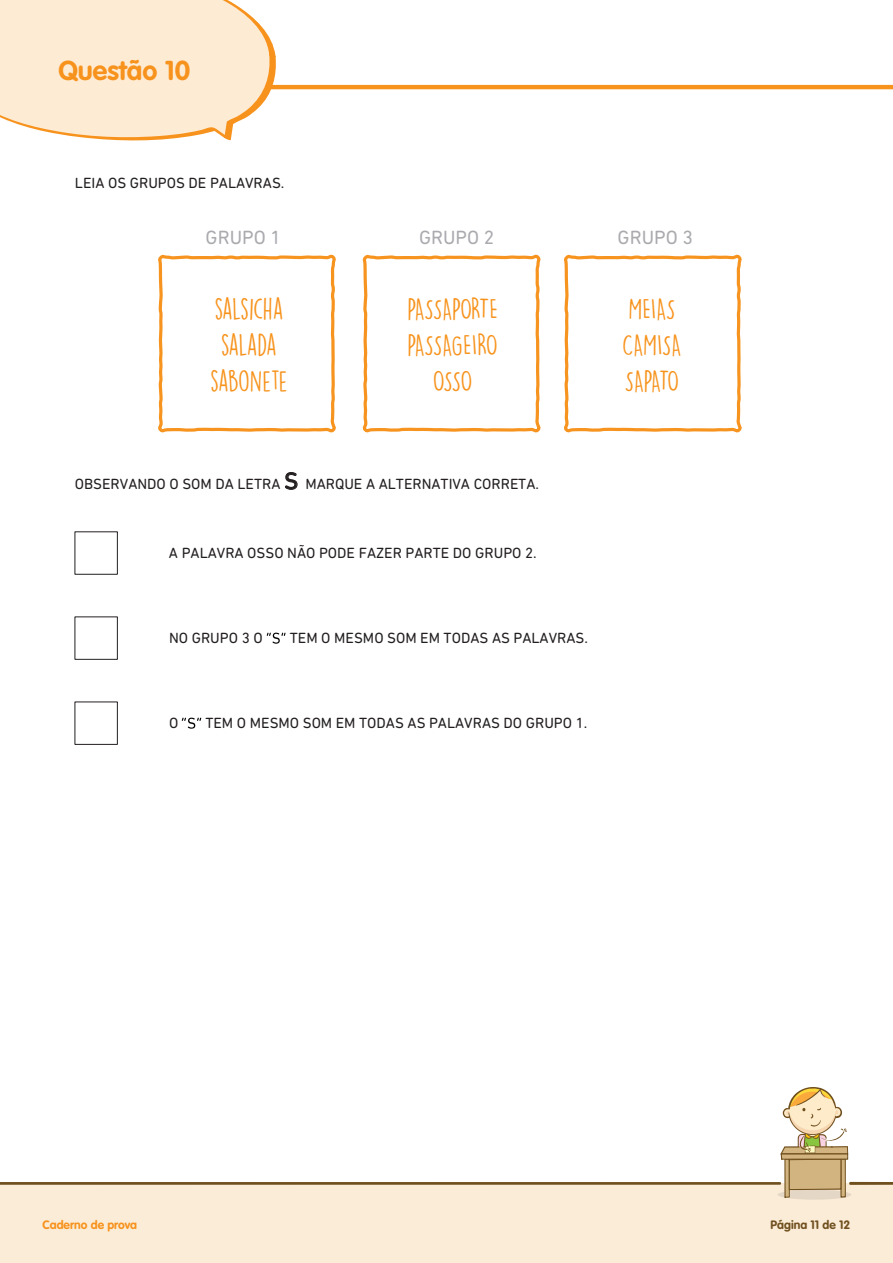
<style>
.page{position:relative;width:893px;height:1263px;background:#fff}
.page>*{position:absolute;margin:0;border:0;box-sizing:border-box;transform-origin:0 0}
.t1{font:27px "DK Lemon Yellow Sun";letter-spacing:-.035em;color:#f7931d}
.t2{font:700 27px "VAG Rounded";color:#f7931d}
.t3{font:19.5px "DIN Next Rounded LT Pro";color:#aaabaf}
.t4{font:15px "DIN Next Rounded LT Pro";color:#231f20}
.t5{font:700 12px "VAG Rounded";color:#f7931d}
.t6{font:700 12px "VAG Rounded";color:#70501f}
.s1{font-size:24px}
</style>
<div class="page">
<div style="left:0;top:1183px;width:893px;height:80px;background:#fbecd7"></div>
<div style="left:778px;top:1189px;width:73px;height:11px;background:#e5d7c5;border-radius:50%"></div>
<svg style="left:0;top:1087px;width:893px;height:111px"></svg>
<svg style="left:0;top:0;width:893px;height:141px"></svg>
<svg style="left:285px;top:472px;width:13px;height:18px"></svg>
<img style="left:266px;top:632px;width:20px;height:12px">
<img style="left:182px;top:717px;width:20px;height:12px">
<div style="left:75px;top:531px;width:43px;height:44px;border:1px solid #231f20"></div>
<div style="left:75px;top:616px;width:43px;height:44px;border:1px solid #231f20"></div>
<div style="left:75px;top:701px;width:43px;height:44px;border:1px solid #231f20"></div>
<svg style="left:563px;top:254px;width:179px;height:179px"></svg>
<svg style="left:362px;top:254px;width:179px;height:179px"></svg>
<svg style="left:158px;top:254px;width:178px;height:179px"></svg>
<p class="t2" style="left:58px;top:54px;width:133px">Questão 10</p>
<p class="t4" style="left:75px;top:174px;width:211px">LEIA OS GRUPOS DE PALAVRAS.</p>
<p class="t3" style="left:206px;top:226px;width:77px">GRUPO 1</p>
<p class="t3" style="left:419px;top:226px;width:77px">GRUPO 2</p>
<p class="t3" style="left:618px;top:226px;width:77px">GRUPO 3</p>
<p class="t1" style="left:214px;top:292px;width:71px">SALSICHA</p>
<p class="t1" style="left:221px;top:328px;width:58px">SALADA</p>
<p class="t1" style="left:210px;top:364px;width:79px">SABONETE</p>
<p class="t1" style="left:407px;top:292px;width:92px">PASSAPORTE</p>
<p class="t1" style="left:407px;top:328px;width:92px">PASSAGEIRO</p>
<p class="t1" style="left:433px;top:364px;width:42px">OSSO</p>
<p class="t4" style="left:75px;top:475px;width:466px">OBSERVANDO O SOM DA LETRA <span class="s1">S</span> MARQUE A ALTERNATIVA CORRETA.</p>
<p class="t4" style="left:169px;top:544px;width:369px">A PALAVRA OSSO NÃO PODE FAZER PARTE DO GRUPO 2.</p>
<p class="t4" style="left:169px;top:629px;width:95px">NO GRUPO 3 O</p>
<p class="t4" style="left:290px;top:629px;width:300px">TEM O MESMO SOM EM TODAS AS PALAVRAS.</p>
<p class="t4" style="left:169px;top:714px;width:11px">O</p>
<p class="t4" style="left:205px;top:714px;width:384px">TEM O MESMO SOM EM TODAS AS PALAVRAS DO GRUPO 1.</p>
<p class="t1" style="left:628px;top:292px;width:48px">MEIAS</p>
<p class="t1" style="left:622px;top:328px;width:61px">CAMISA</p>
<p class="t1" style="left:624px;top:364px;width:57px">SAPATO</p>
<p class="t5" style="left:43px;top:1217px;width:96px">Caderno de prova</p>
<p class="t6" style="left:771px;top:1217px;width:81px">Página 11 de 12</p>
</div>
